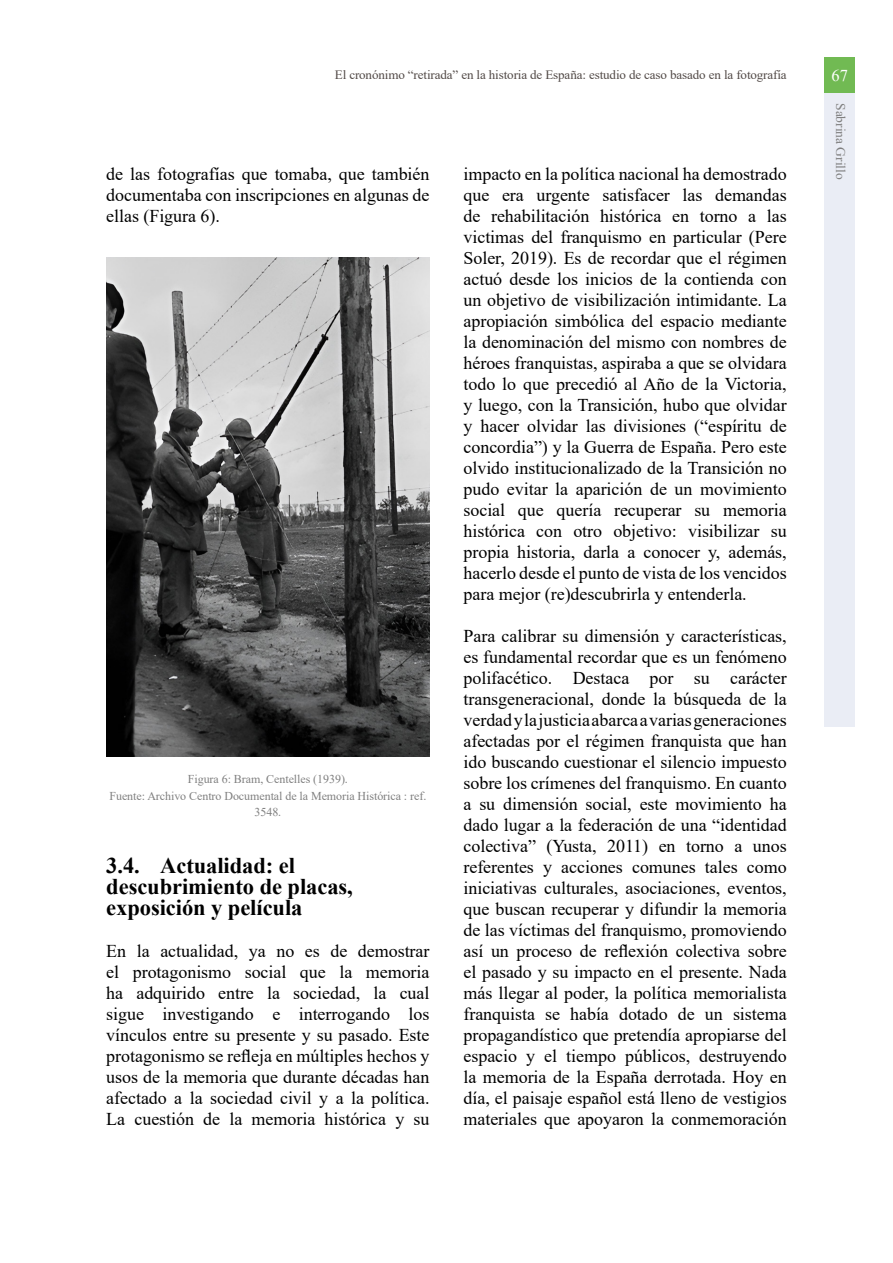
<style>
.page{position:relative;width:893px;height:1263px;background:#fff}
.page>*{position:absolute;margin:0;border:0;box-sizing:border-box;transform-origin:0 0}
._3_Texto_corrido{font:700 22.5px/21px "Times New Roman";letter-spacing:-.005em;color:#000}
._3_Texto_corrido-2{font:18px/21px "Times New Roman";letter-spacing:-.005em;color:#000;text-align:justify}
.t1{font:16.5px "Times New Roman";color:#fff}
.t2{font:13.5px "Times New Roman";letter-spacing:-.005em;color:#808080}
.t3{font:12.75px "Times New Roman";letter-spacing:-.01em;color:#524a47}
._4__Pie_de_figuras_y_tablas{font:12px/16.5px "Times New Roman";letter-spacing:-.005em;color:#808080;text-align:center}
</style>
<div class="page">
<div style="left:824px;top:93px;width:31px;height:633px;background:#eaedf5"></div>
<div style="left:824px;top:58px;width:31px;height:35px;background:#71ba53"></div>
<img style="left:106px;top:258px;width:323px;height:498px">
<p class="t3" style="left:335px;top:66px;width:453px">El cronónimo “retirada” en la historia de España: estudio de caso basado en la fotografía</p>
<p class="t1" style="left:832px;top:64px;width:18px">67</p>
<p class="_3_Texto_corrido-2" style="left:106px;top:163px;width:325px">de las fotografías que tomaba, que también documentaba con inscripciones en algunas de ellas (Figura 6).</p>
<p class="_4__Pie_de_figuras_y_tablas" style="left:188px;top:771px;width:162px">Figura 6: Bram, Centelles (1939).</p>
<p class="_4__Pie_de_figuras_y_tablas" style="left:109px;top:787px;width:318px">Fuente: Archivo Centro Documental de la Memoria Histórica : ref.<br>3548.</p>
<p class="_3_Texto_corrido" style="left:106px;top:854px;width:248px">3.4. Actualidad: el descubrimiento de placas, exposición y película</p>
<p class="_3_Texto_corrido-2" style="left:106px;top:940px;width:325px">En la actualidad, ya no es de demostrar el protagonismo social que la memoria ha adquirido entre la sociedad, la cual sigue investigando e interrogando los vínculos entre su presente y su pasado. Este protagonismo se refleja en múltiples hechos y usos de la memoria que durante décadas han afectado a la sociedad civil y a la política.<br>La cuestión de la memoria histórica y su</p>
<p class="_3_Texto_corrido-2" style="left:463px;top:163px;width:325px">impacto en la política nacional ha demostrado que era urgente satisfacer las demandas de rehabilitación histórica en torno a las victimas del franquismo en particular (Pere Soler, 2019). Es de recordar que el régimen actuó desde los inicios de la contienda con un objetivo de visibilización intimidante. La apropiación simbólica del espacio mediante la denominación del mismo con nombres de héroes franquistas, aspiraba a que se olvidara todo lo que precedió al Año de la Victoria, y luego, con la Transición, hubo que olvidar y hacer olvidar las divisiones (“espíritu de concordia”) y la Guerra de España. Pero este olvido institucionalizado de la Transición no pudo evitar la aparición de un movimiento social que quería recuperar su memoria histórica con otro objetivo: visibilizar su propia historia, darla a conocer y, además, hacerlo desde el punto de vista de los vencidos para mejor (re)descubrirla y entenderla.</p>
<p class="_3_Texto_corrido-2" style="left:463px;top:625px;width:325px">Para calibrar su dimensión y características, es fundamental recordar que es un fenómeno polifacético. Destaca por su carácter transgeneracional, donde la búsqueda de la verdad y la justicia abarca a varias generaciones afectadas por el régimen franquista que han ido buscando cuestionar el silencio impuesto sobre los crímenes del franquismo. En cuanto a su dimensión social, este movimiento ha dado lugar a la federación de una “identidad colectiva” (Yusta, 2011) en torno a unos referentes y acciones comunes tales como iniciativas culturales, asociaciones, eventos, que buscan recuperar y difundir la memoria de las víctimas del franquismo, promoviendo así un proceso de reflexión colectiva sobre el pasado y su impacto en el presente. Nada más llegar al poder, la política memorialista franquista se había dotado de un sistema propagandístico que pretendía apropiarse del espacio y el tiempo públicos, destruyendo la memoria de la España derrotada. Hoy en día, el paisaje español está lleno de vestigios materiales que apoyaron la conmemoración</p>
<p class="t2" style="left:850px;top:103px;width:78px;rotate:90deg">Sabrina Grillo</p>
</div>
